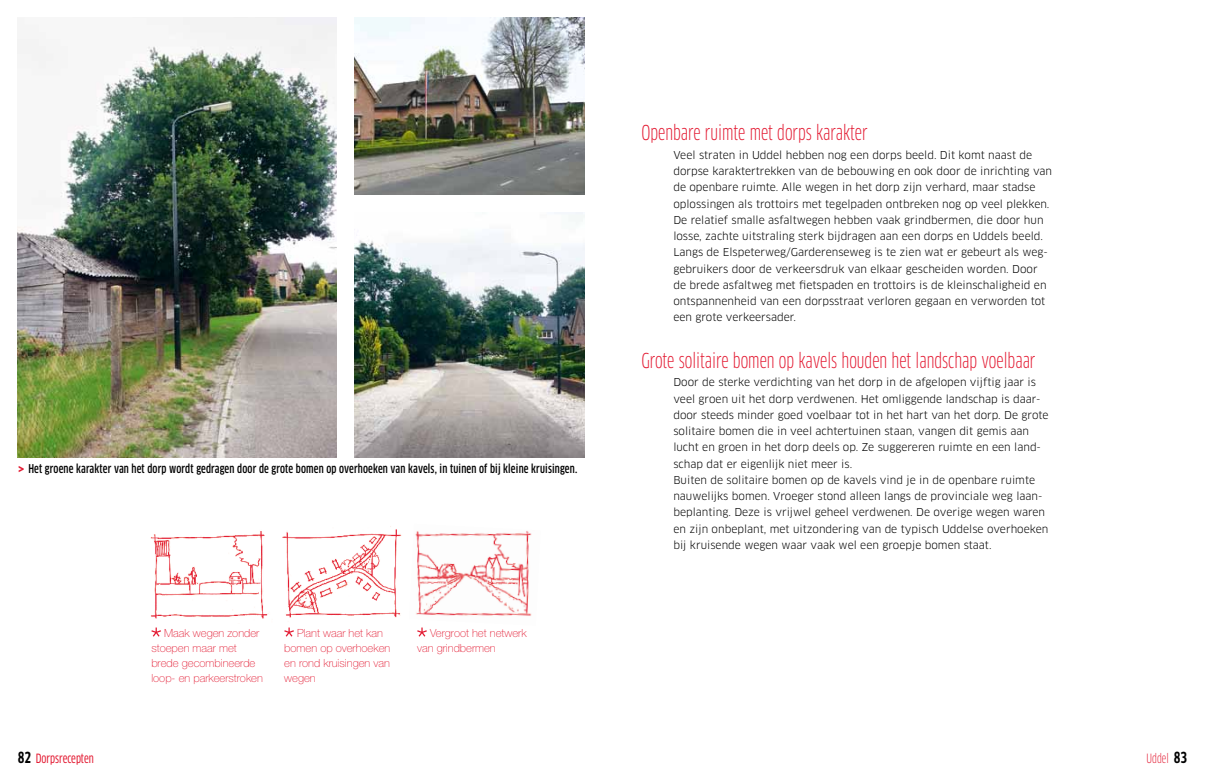
<style>
.page{position:relative;width:1205px;height:780px;background:#fff}
.page>*{position:absolute;margin:0;border:0;box-sizing:border-box;transform-origin:0 0}
.t1{font:20px "Clan Cond";color:#e31a32}
.t2{font:12.5px "Clan Cond News";color:#e31a32}
.t3{font:12.5px "Clan Cond";color:#e31a32}
.t4{font:500 11.88px "Clan Cond";letter-spacing:.015em;color:#000}
.t5{font:100 11.25px/15px "Helvetica Neue";color:#e31a32}
.t6{font:10.62px/16.2px "Clan";color:#000}
.s1{font-family:"Clan";font-weight:700;color:#e31a32}
.s2{font-family:"Clan Cond";font-weight:700;font-size:15px;color:#000}
.s3{font-weight:700;font-size:15px;color:#000}
</style>
<div class="page">
<svg style="left:151px;top:627px;width:10px;height:9px"></svg>
<svg style="left:284px;top:627px;width:10px;height:9px"></svg>
<svg style="left:417px;top:627px;width:10px;height:9px"></svg>
<img style="left:354px;top:18px;width:231px;height:177px">
<img style="left:18px;top:18px;width:319px;height:439px">
<img style="left:354px;top:213px;width:231px;height:244px">
<img style="left:150px;top:531px;width:119px;height:88px">
<img style="left:282px;top:526px;width:120px;height:92px">
<img style="left:415px;top:531px;width:117px;height:85px">
<h1 class="t1" style="left:641px;top:120px;width:228px">Openbare ruimte met dorps karakter</h1>
<p class="t6" style="left:673px;top:147px;width:380px">Veel straten in Uddel hebben nog een dorps beeld. Dit komt naast de dorpse karaktertrekken van de bebouwing en ook door de inrichting van de openbare ruimte. Alle wegen in het dorp zijn verhard, maar stadse oplossingen als trottoirs met tegelpaden ontbreken nog op veel plekken.<br>De relatief smalle asfaltwegen hebben vaak grindbermen, die door hun losse, zachte uitstraling sterk bijdragen aan een dorps en Uddels beeld.<br>Langs de Elspeterweg/Garderenseweg is te zien wat er gebeurt als weg&shy;gebruikers door de verkeersdruk van elkaar gescheiden worden. Door de brede asfaltweg met fietspaden en trottoirs is de kleinschaligheid en ontspannenheid van een dorpsstraat verloren gegaan en verworden tot een grote verkeersader.</p>
<p class="t4" style="left:18px;top:461px;width:561px"><span class="s1">&gt;</span> Het groene karakter van het dorp wordt gedragen door de grote bomen op overhoeken van kavels, in tuinen of bij kleine kruisingen.</p>
<p class="t5" style="left:151px;top:625px;width:113px;text-indent:13px">Maak wegen zonder stoepen maar met brede gecombineerde loop- en parkeerstroken</p>
<p class="t5" style="left:284px;top:625px;width:108px;text-indent:13px">Plant waar het kan bomen op overhoeken en rond kruisingen van wegen</p>
<p class="t5" style="left:417px;top:625px;width:111px;text-indent:13px">Vergroot het netwerk van grindbermen</p>
<h1 class="t1" style="left:641px;top:348px;width:395px">Grote solitaire bomen op kavels houden het landschap voelbaar</h1>
<p class="t6" style="left:673px;top:374px;width:377px">Door de sterke verdichting van het dorp in de afgelopen vijftig jaar is veel groen uit het dorp verdwenen. Het omliggende landschap is daar&shy;door steeds minder goed voelbaar tot in het hart van het dorp. De grote solitaire bomen die in veel achtertuinen staan, vangen dit gemis aan lucht en groen in het dorp deels op. Ze suggereren ruimte en een land&shy;schap dat er eigenlijk niet meer is.<br>Buiten de solitaire bomen op de kavels vind je in de openbare ruimte nauwelijks bomen. Vroeger stond alleen langs de provinciale weg laan&shy;beplanting. Deze is vrijwel geheel verdwenen. De overige wegen waren en zijn onbeplant, met uitzondering van de typisch Uddelse overhoeken bij kruisende wegen waar vaak wel een groepje bomen staat.</p>
<p class="t2" style="left:18px;top:751px;width:78px"><span class="s2">82</span> Dorpsrecepten</p>
<p class="t3" style="left:1146px;top:751px;width:42px">Uddel <span class="s3">83</span></p>
</div>
